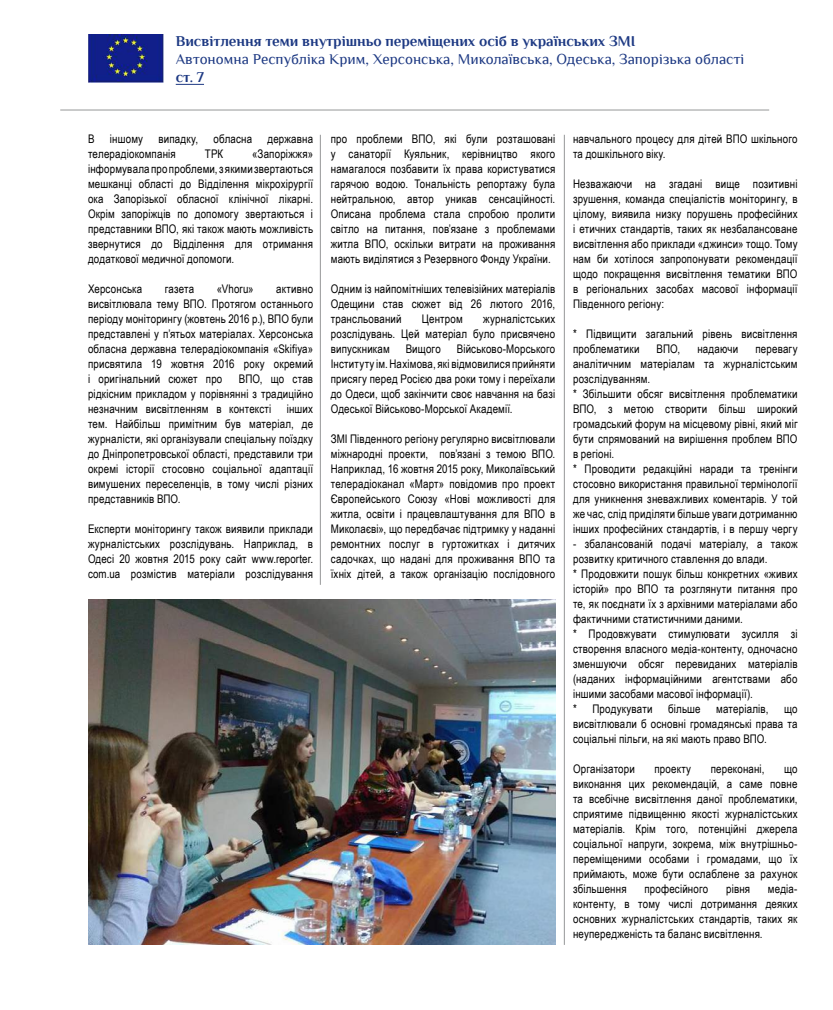
<style>
.page{position:relative;width:833px;height:1010px;background:#fff}
.page>*{position:absolute;margin:0;border:0;box-sizing:border-box;transform-origin:0 0}
.t1{font:15px "Philosopher";color:#1d3983}
.t2{font:700 15px "Philosopher";color:#1d3983}
.t3{font:11.88px/15px "Arial Narrow";letter-spacing:.015em;color:#000;text-align:justify}
</style>
<div class="page">
<hr style="left:60px;top:110px;width:709px;height:1px;background:#969798">
<img style="left:88px;top:35px;width:76px;height:48px">
<svg style="left:176px;top:84px;width:28px;height:1px"></svg>
<hr style="left:564px;top:135px;width:1px;height:810px;background:#969798">
<hr style="left:320px;top:135px;width:1px;height:450px;background:#969798">
<img style="left:89px;top:600px;width:466px;height:345px">
<p class="t2" style="left:176px;top:33px;width:461px">Висвітлення теми внутрішньо переміщених осіб в українських ЗМІ</p>
<p class="t1" style="left:176px;top:51px;width:570px">Автономна Республіка Крим, Херсонська, Миколаївська, Одеська, Запорізька області</p>
<p class="t2" style="left:176px;top:69px;width:30px">ст. 7</p>
<p class="t3" style="left:88px;top:131px;width:8px">В</p>
<p class="t3" style="left:110px;top:131px;width:35px">іншому</p>
<p class="t3" style="left:158px;top:131px;width:41px">випадку,</p>
<p class="t3" style="left:213px;top:131px;width:40px">обласна</p>
<p class="t3" style="left:268px;top:131px;width:47px">державна</p>
<p class="t3" style="left:88px;top:146px;width:89px">телерадіокомпанія</p>
<p class="t3" style="left:205px;top:146px;width:20px">ТРК</p>
<p class="t3" style="left:88px;top:146px;width:227px;text-indent:164px">«Запоріжжя» інформувала про проблеми, з якими звертаються мешканці області до Відділення мікрохірургії ока Запорізької обласної клінічної лікарні.<br>Окрім запоріжців по допомогу звертаються і представники ВПО, які також мають можливість звернутися до Відділення для отримання додаткової медичної допомоги.</p>
<p class="t3" style="left:88px;top:281px;width:56px">Херсонська</p>
<p class="t3" style="left:165px;top:281px;width:31px">газета</p>
<p class="t3" style="left:217px;top:281px;width:38px">«Vhoru»</p>
<p class="t3" style="left:88px;top:281px;width:226px;text-indent:188px">активно висвітлювала тему ВПО. Протягом останнього періоду моніторингу (жовтень 2016 р.), ВПО були представлені у п’ятьох матеріалах. Херсонська обласна державна телерадіокомпанія «Skіfiya» присвятила 19 жовтня 2016 року окремий і оригінальний сюжет про</p>
<p class="t3" style="left:88px;top:371px;width:227px;text-indent:151px">ВПО, що став рідкісним прикладом у порівнянні з традиційно незначним висвітленням в контексті</p>
<p class="t3" style="left:88px;top:401px;width:227px;text-indent:199px">інших тем. Найбільш примітним був матеріал, де журналісти, які організували спеціальну поїздку до Дніпропетровської області, представили три окремі історії стосовно соціальної адаптації вимушених переселенців, в тому числі різних представників ВПО.</p>
<p class="t3" style="left:88px;top:521px;width:227px">Експерти моніторингу також виявили приклади журналістських розслідувань. Наприклад, в Одесі 20 жовтня 2015 року сайт www.reporter. com.ua розмістив матеріали розслідування</p>
<p class="t3" style="left:331px;top:131px;width:226px">про проблеми ВПО, які були розташовані у санаторії Куяльник, керівництво якого намагалося позбавити їх права користуватися гарячою водою. Тональність репортажу була нейтральною, автор уникав сенсаційності.<br>Описана проблема стала спробою пролити світло на питання, пов’язане з проблемами житла ВПО, оскільки витрати на проживання мають виділятися з Резервного Фонду України.</p>
<p class="t3" style="left:331px;top:281px;width:226px">Одним із найпомітніших телевізійних матеріалів Одещини став сюжет від 26 лютого 2016, трансльований</p>
<p class="t3" style="left:331px;top:311px;width:226px;text-indent:152px">журналістських розслідувань. Цей матеріал було присвячено випускникам</p>
<p class="t3" style="left:422px;top:311px;width:42px">Центром</p>
<p class="t3" style="left:331px;top:341px;width:226px;text-indent:126px">Військово-Морського Інституту ім. Нахімова, які відмовилися прийняти присягу перед Росією два роки тому і переїхали до Одеси, щоб закінчити своє навчання на базі Одеської Військово-Морської Академії.</p>
<p class="t3" style="left:331px;top:431px;width:226px">ЗМІ Південного регіону регулярно висвітлювали міжнародні проекти, пов’язані з темою ВПО.<br>Наприклад, 16 жовтня 2015 року, Миколаївський телерадіоканал «Март» повідомив про проект Європейського Союзу «Нові можливості для житла, освіти і працевлаштування для ВПО в Миколаєві», що передбачає підтримку у наданні ремонтних послуг в гуртожитках і дитячих садочках, що надані для проживання ВПО та їхніх дітей, а також організацію послідовного</p>
<p class="t3" style="left:406px;top:341px;width:37px">Вищого</p>
<p class="t3" style="left:573px;top:131px;width:226px">навчального процесу для дітей ВПО шкільного та дошкільного віку.</p>
<p class="t3" style="left:573px;top:176px;width:226px">Незважаючи на згадані вище позитивні зрушення, команда спеціалістів моніторингу, в цілому, виявила низку порушень професійних і етичних стандартів, таких як незбалансоване висвітлення або приклади «джинси» тощо. Тому нам би хотілося запропонувати рекомендації щодо покращення висвітлення тематики ВПО в регіональних засобах масової інформації Південного регіону:</p>
<p class="t3" style="left:573px;top:326px;width:226px">* Підвищити загальний рівень висвітлення проблематики</p>
<p class="t3" style="left:656px;top:341px;width:25px">ВПО,</p>
<p class="t3" style="left:697px;top:341px;width:42px">надаючи</p>
<p class="t3" style="left:573px;top:341px;width:226px;text-align:left;text-indent:182px">перевагу аналітичним матеріалам та журналістським розслідуванням.<br>* Збільшити обсяг висвітлення проблематики ВПО, з метою створити більш широкий громадський форум на місцевому рівні, який міг бути спрямований на вирішення проблем ВПО в регіоні.<br>* Проводити редакційні наради та тренінги стосовно використання правильної термінології для уникнення зневажливих коментарів. У той же час, слід приділяти більше уваги дотриманню інших професійних стандартів, і в першу чергу</p>
<p class="t3" style="left:573px;top:536px;width:226px;text-align:left">- збалансованій подачі матеріалу, а також розвитку критичного ставлення до влади.<br>* Продовжити пошук більш конкретних «живих історій» про ВПО та розглянути питання про те, як поєднати їх з архівними матеріалами або фактичними статистичними даними.<br>* Продовжувати стимулювати зусилля зі створення власного медіа-контенту, одночасно зменшуючи обсяг перевиданих матеріалів (наданих інформаційними агентствами або іншими засобами масової інформації).<br>* Продукувати</p>
<p class="t3" style="left:668px;top:701px;width:34px">більше</p>
<p class="t3" style="left:716px;top:701px;width:54px">матеріалів,</p>
<p class="t3" style="left:573px;top:701px;width:226px;text-indent:211px">що висвітлювали б основні громадянські права та соціальні пільги, на які мають право ВПО.</p>
<p class="t3" style="left:573px;top:761px;width:63px">Організатори</p>
<p class="t3" style="left:654px;top:761px;width:38px">проекту</p>
<p class="t3" style="left:710px;top:761px;width:55px">переконані,</p>
<p class="t3" style="left:573px;top:761px;width:226px;text-indent:211px">що виконання цих рекомендацій, а саме повне та всебічне висвітлення даної проблематики, сприятиме підвищенню якості журналістських матеріалів. Крім того, потенційні джерела соціальної напруги, зокрема, між внутрішньо&shy;переміщеними особами і громадами, що їх приймають, може бути ослаблене за рахунок збільшення</p>
<p class="t3" style="left:573px;top:881px;width:226px;text-indent:195px">медіа&shy;контенту, в тому числі дотримання деяких основних журналістських стандартів, таких як неупередженість та баланс висвітлення.</p>
<p class="t3" style="left:644px;top:881px;width:65px">професійного</p>
<p class="t3" style="left:726px;top:881px;width:26px">рівня</p>
</div>
